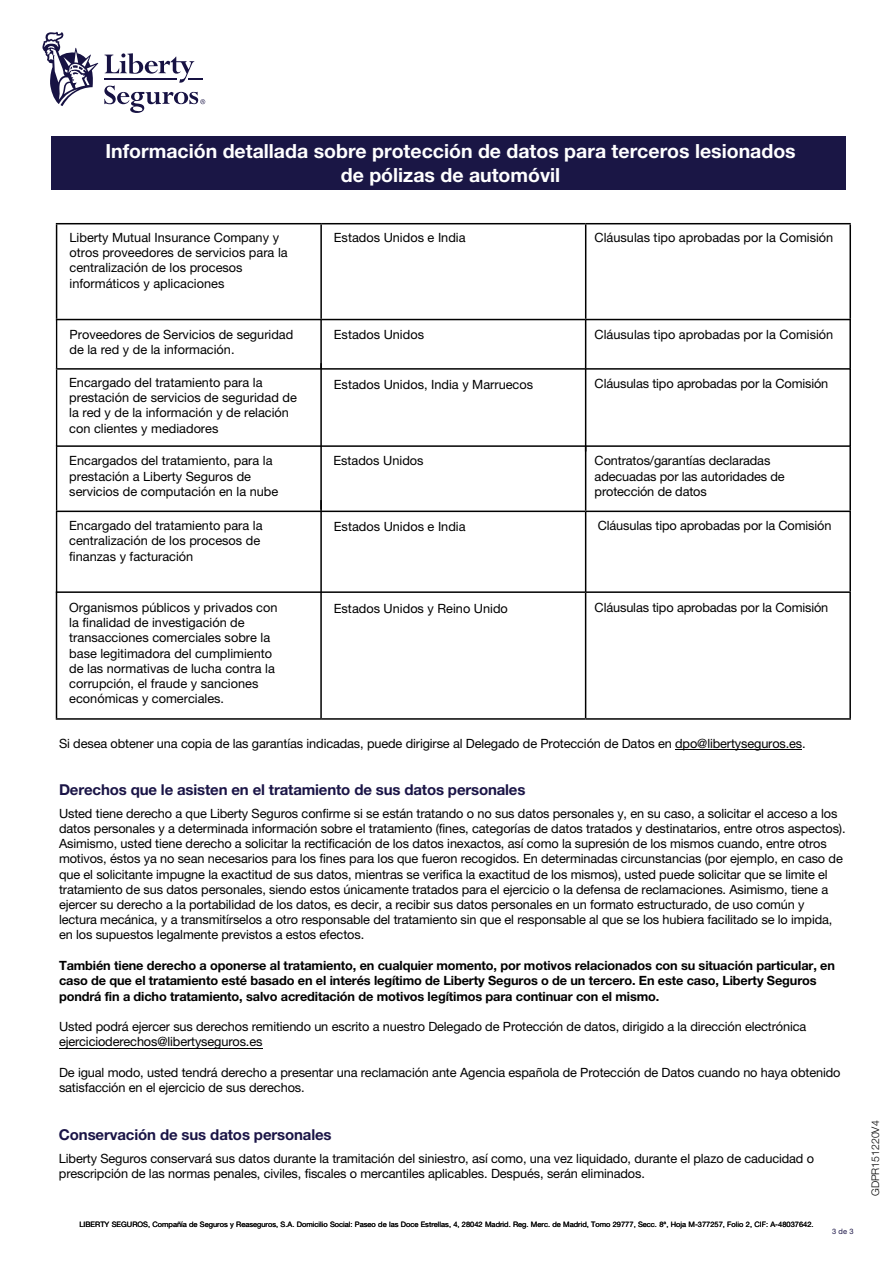
<style>
.page{position:relative;width:893px;height:1263px;background:#fff}
.page>*{position:absolute;margin:0;border:0;box-sizing:border-box;transform-origin:0 0}
.t1{font:700 19.5px/23.4px "Helvetica Neue LT Std";color:#fff;text-align:center}
.t2{font:700 15px "Helvetica Neue LT Std";letter-spacing:-.01em;color:#1a1446}
.t3{font:12.75px/15.3px "Helvetica Neue LT Std";letter-spacing:-.01em;color:#000}
.t4{font:700 12.75px/15.3px "Helvetica Neue LT Std";letter-spacing:-.01em;color:#000}
.t5{font:300 10.5px "Helvetica Neue LT Std";color:#000}
.t6{font:7.5px "Helvetica Neue LT Std";color:#000}
.t7{font:7.5px "Helvetica Neue LT Std";color:#1a1446}
</style>
<div class="page">
<hr style="left:56px;top:223px;width:265px;height:1px;background:#000">
<hr style="left:56px;top:224px;width:1px;height:95px;background:#000">
<hr style="left:321px;top:223px;width:265px;height:1px;background:#000">
<hr style="left:320px;top:224px;width:2px;height:95px;background:#000">
<hr style="left:586px;top:223px;width:265px;height:1px;background:#000">
<hr style="left:585px;top:224px;width:1px;height:95px;background:#000">
<hr style="left:849px;top:224px;width:2px;height:95px;background:#000">
<hr style="left:56px;top:319px;width:265px;height:1px;background:#000">
<hr style="left:321px;top:319px;width:265px;height:1px;background:#000">
<hr style="left:586px;top:319px;width:265px;height:1px;background:#000">
<svg style="left:42px;top:32px;width:163px;height:81px"></svg>
<hr style="left:56px;top:320px;width:1px;height:48px;background:#000">
<hr style="left:320px;top:320px;width:2px;height:48px;background:#000">
<hr style="left:585px;top:320px;width:1px;height:48px;background:#000">
<hr style="left:849px;top:320px;width:2px;height:48px;background:#000">
<hr style="left:56px;top:368px;width:265px;height:2px;background:#000">
<hr style="left:56px;top:370px;width:1px;height:76px;background:#000">
<hr style="left:321px;top:368px;width:265px;height:2px;background:#000">
<hr style="left:586px;top:368px;width:265px;height:2px;background:#000">
<hr style="left:585px;top:368px;width:1px;height:83px;background:#000">
<hr style="left:849px;top:369px;width:2px;height:77px;background:#000">
<hr style="left:56px;top:445px;width:265px;height:2px;background:#000">
<hr style="left:56px;top:447px;width:1px;height:64px;background:#000">
<hr style="left:321px;top:445px;width:265px;height:2px;background:#000">
<hr style="left:320px;top:363px;width:2px;height:147px;background:#000">
<hr style="left:586px;top:445px;width:265px;height:2px;background:#000">
<hr style="left:585px;top:447px;width:1px;height:64px;background:#000">
<hr style="left:849px;top:447px;width:2px;height:64px;background:#000">
<hr style="left:56px;top:511px;width:265px;height:1px;background:#000">
<hr style="left:56px;top:512px;width:1px;height:80px;background:#000">
<hr style="left:321px;top:511px;width:265px;height:1px;background:#000">
<hr style="left:320px;top:500px;width:2px;height:93px;background:#000">
<hr style="left:586px;top:511px;width:265px;height:1px;background:#000">
<hr style="left:585px;top:512px;width:1px;height:80px;background:#000">
<hr style="left:849px;top:512px;width:2px;height:79px;background:#000">
<hr style="left:56px;top:591px;width:265px;height:2px;background:#000">
<hr style="left:321px;top:591px;width:265px;height:2px;background:#000">
<hr style="left:586px;top:591px;width:265px;height:2px;background:#000">
<hr style="left:56px;top:592px;width:1px;height:126px;background:#000">
<hr style="left:320px;top:592px;width:2px;height:126px;background:#000">
<hr style="left:585px;top:593px;width:1px;height:125px;background:#000">
<hr style="left:849px;top:592px;width:2px;height:126px;background:#000">
<hr style="left:56px;top:718px;width:265px;height:2px;background:#000">
<hr style="left:321px;top:718px;width:265px;height:2px;background:#000">
<hr style="left:586px;top:718px;width:265px;height:2px;background:#000">
<hr style="left:59px;top:1048px;width:203px;height:1px;background:#000">
<hr style="left:676px;top:750px;width:126px;height:1px;background:#000">
<div style="left:51px;top:136px;width:795px;height:54px;background:#1a1645"></div>
<h1 class="t1" style="left:105px;top:139px;width:692px">Información detallada sobre protección de datos para terceros lesionados de pólizas de automóvil</h1>
<p class="t3" style="left:70px;top:229px;width:220px">Liberty Mutual Insurance Company y otros proveedores de servicios para la centralización de los procesos informáticos y aplicaciones</p>
<p class="t3" style="left:334px;top:229px;width:133px">Estados Unidos e India</p>
<p class="t3" style="left:595px;top:229px;width:240px">Cláusulas tipo aprobadas por la Comisión</p>
<p class="t3" style="left:70px;top:326px;width:225px">Proveedores de Servicios de seguridad de la red y de la información.</p>
<p class="t3" style="left:334px;top:327px;width:92px">Estados Unidos</p>
<p class="t3" style="left:595px;top:327px;width:240px">Cláusulas tipo aprobadas por la Comisión</p>
<p class="t3" style="left:69px;top:374px;width:229px">Encargado del tratamiento para la prestación de servicios de seguridad de la red y de la información y de relación con clientes y mediadores</p>
<p class="t3" style="left:334px;top:377px;width:201px">Estados Unidos, India y Marruecos</p>
<p class="t3" style="left:595px;top:376px;width:235px">Cláusulas tipo aprobadas por la Comisión</p>
<p class="t3" style="left:69px;top:453px;width:211px">Encargados del tratamiento, para la prestación a Liberty Seguros de servicios de computación en la nube</p>
<p class="t3" style="left:333px;top:452px;width:92px">Estados Unidos</p>
<p class="t3" style="left:595px;top:453px;width:192px">Contratos/garantías declaradas adecuadas por las autoridades de protección de datos</p>
<p class="t3" style="left:69px;top:518px;width:195px">Encargado del tratamiento para la centralización de los procesos de finanzas y facturación</p>
<p class="t3" style="left:334px;top:519px;width:133px">Estados Unidos e India</p>
<p class="t3" style="left:598px;top:518px;width:235px">Cláusulas tipo aprobadas por la Comisión</p>
<p class="t3" style="left:69px;top:599px;width:210px">Organismos públicos y privados con la finalidad de investigación de transacciones comerciales sobre la base legitimadora del cumplimiento de las normativas de lucha contra la corrupción, el fraude y sanciones económicas y comerciales.</p>
<p class="t3" style="left:334px;top:600px;width:176px">Estados Unidos y Reino Unido</p>
<p class="t3" style="left:595px;top:599px;width:235px">Cláusulas tipo aprobadas por la Comisión</p>
<p class="t3" style="left:59px;top:736px;width:748px">Si desea obtener una copia de las garantías indicadas, puede dirigirse al Delegado de Protección de Datos en dpo@libertyseguros.es.</p>
<p class="t2" style="left:59px;top:780px;width:468px">Derechos que le asisten en el tratamiento de sus datos personales</p>
<p class="t3" style="left:59px;top:805px;width:788px">Usted tiene derecho a que Liberty Seguros confirme si se están tratando o no sus datos personales y, en su caso, a solicitar el acceso a los datos personales y a determinada información sobre el tratamiento (fines, categorías de datos tratados y destinatarios, entre otros aspectos).<br>Asimismo, usted tiene derecho a solicitar la rectificación de los datos inexactos, así como la supresión de los mismos cuando, entre otros motivos, éstos ya no sean necesarios para los fines para los que fueron recogidos. En determinadas circunstancias (por ejemplo, en caso de que el solicitante impugne la exactitud de sus datos, mientras se verifica la exactitud de los mismos), usted puede solicitar que se limite el tratamiento de sus datos personales, siendo estos únicamente tratados para el ejercicio o la defensa de reclamaciones. Asimismo, tiene a ejercer su derecho a la portabilidad de los datos, es decir, a recibir sus datos personales en un formato estructurado, de uso común y lectura mecánica, y a transmitírselos a otro responsable del tratamiento sin que el responsable al que se los hubiera facilitado se lo impida, en los supuestos legalmente previstos a estos efectos.</p>
<p class="t4" style="left:59px;top:957px;width:777px">También tiene derecho a oponerse al tratamiento, en cualquier momento, por motivos relacionados con su situación particular, en caso de que el tratamiento esté basado en el interés legítimo de Liberty Seguros o de un tercero. En este caso, Liberty Seguros pondrá fin a dicho tratamiento, salvo acreditación de motivos legítimos para continuar con el mismo.</p>
<p class="t3" style="left:59px;top:1019px;width:749px">Usted podrá ejercer sus derechos remitiendo un escrito a nuestro Delegado de Protección de datos, dirigido a la dirección electrónica ejercicioderechos@libertyseguros.es</p>
<p class="t3" style="left:59px;top:1065px;width:783px">De igual modo, usted tendrá derecho a presentar una reclamación ante Agencia española de Protección de Datos cuando no haya obtenido satisfacción en el ejercicio de sus derechos.</p>
<p class="t2" style="left:59px;top:1126px;width:274px">Conservación de sus datos personales</p>
<p class="t3" style="left:59px;top:1150px;width:757px">Liberty Seguros conservará sus datos durante la tramitación del siniestro, así como, una vez liquidado, durante el plazo de caducidad o prescripción de las normas penales, civiles, fiscales o mercantiles aplicables. Después, serán eliminados.</p>
<p class="t6" style="left:79px;top:1220px;width:736px">LIBERTY SEGUROS, Compañía de Seguros y Reaseguros, S.A. Domicilio Social: Paseo de las Doce Estrellas, 4, 28042 Madrid. Reg. Merc. de Madrid, Tomo 29777, Secc. 8ª, Hoja M-377257, Folio 2, CIF: A-48037642.</p>
<p class="t7" style="left:832px;top:1227px;width:23px">3 de 3</p>
<p class="t5" style="left:869px;top:1196px;width:77px;rotate:-90deg">GDPR151220V4</p>
</div>
